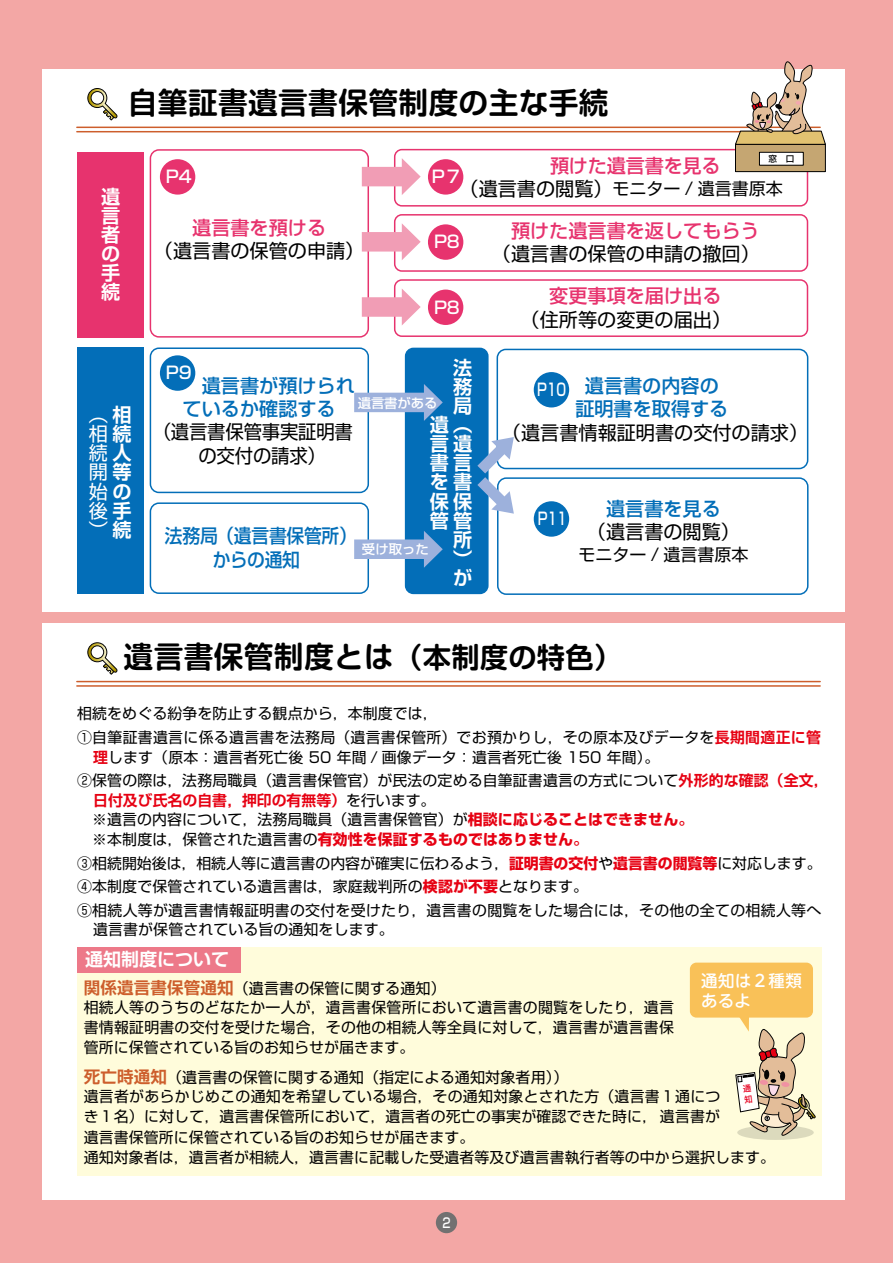
<style>
.page{position:relative;width:893px;height:1263px;background:#f3a7a5}
.page>*{position:absolute;margin:0;border:0;box-sizing:border-box;transform-origin:0 0}
.t1{font:700 29.7px "Soft Go Std De";letter-spacing:.01em;color:#000}
.t2{font:19.2px "Shin Go Pro";color:#000}
.t3{font:500 19.2px/23.4px "Shin Go Pro";color:#036eb8;text-align:center}
.t4{font:500 19.2px "Shin Go Pro";color:#e7336e}
.t5{font:700 19.2px/19.2px "Shin Go Pro De";color:#fff;text-align:right}
.t6{font:19.2px/23.4px "Shin Go Pro";color:#000;scale:.96 1}
.t7{font:500 19.2px/23.4px "Shin Go Pro";color:#036eb8;text-align:center;scale:.93 1}
.t8{font:19.2px/19.2px "Shin Go Pro";color:#fff;text-align:justify}
.t9{font:700 18px "Shin Go Pro De";color:#fff}
.t10{font:16.95px "Shin Go Pro";color:#000}
.t11{font:500 16.95px "Shin Go Pro";color:#fff}
.t12{font:500 16.95px "Shin Go Pro";color:#fff;scale:.75 1}
.t13{font:500 16.5px/20px "UD Shin M Go Pr 6";letter-spacing:.02em;color:#fff}
.t14{font:15px "Shin Go Pro";letter-spacing:.01em;color:#000}
.t15{font:14.85px/20.2px "Shin Go Pro";letter-spacing:.01em;color:#000}
.t16{font:700 14.85px "Shin Go Pro De";color:#e60012}
.t17{font:500 13.5px "Shin Go Pro";color:#fff;scale:.8 1}
.t18{font:500 13.05px "Shin Go Pro";letter-spacing:-.01em;color:#fff}
.t19{font:500 8.55px "Shin Go Pr 6";color:#000}
.s1{font-size:19.2px}
.s2{font-family:"Shin Go Pro De";font-weight:700}
.s3{font-size:28.2px}
.s4{font-family:"Shin Go Pro De";font-weight:700;color:#e60012}
.s5{font-family:"Shin Go Pro";font-weight:400;color:#000}
.s6{font-weight:700;color:#e60012}
.s7{font-family:"Shin Go Pro De";font-weight:700;font-size:16.5px;color:#cd5e2c}
</style>
<div class="page">
<div style="left:42px;top:70px;width:802px;height:542px;background:#fff"></div>
<div style="left:42px;top:623px;width:802px;height:576px;background:#fff"></div>
<div style="left:394px;top:149px;width:414px;height:58px;border:2px solid #e7336e;border-radius:7px"></div>
<div style="left:428px;top:159px;width:35px;height:36px;background:#e7336e;border-radius:50%"></div>
<div style="left:160px;top:159px;width:35px;height:36px;background:#e7336e;border-radius:50%"></div>
<div style="left:394px;top:214px;width:414px;height:58px;border:2px solid #e7336e;border-radius:7px"></div>
<div style="left:428px;top:224px;width:35px;height:36px;background:#e7336e;border-radius:50%"></div>
<div style="left:394px;top:279px;width:414px;height:58px;border:2px solid #e7336e;border-radius:7px"></div>
<div style="left:428px;top:290px;width:35px;height:35px;background:#e7336e;border-radius:50%"></div>
<div style="left:497px;top:477px;width:311px;height:118px;border:2px solid #036eb8;border-radius:9px"></div>
<div style="left:497px;top:349px;width:311px;height:120px;border:2px solid #036eb8;border-radius:9px"></div>
<div style="left:150px;top:149px;width:219px;height:189px;border:2px solid #e7336e;border-radius:9px"></div>
<div style="left:160px;top:355px;width:35px;height:36px;background:#036eb8;border-radius:50%"></div>
<div style="left:150px;top:347px;width:219px;height:146px;border:2px solid #036eb8;border-radius:9px"></div>
<div style="left:150px;top:502px;width:219px;height:92px;border:2px solid #036eb8;border-radius:9px"></div>
<svg style="left:362px;top:288px;width:59px;height:37px"></svg>
<svg style="left:362px;top:223px;width:59px;height:37px"></svg>
<svg style="left:362px;top:158px;width:59px;height:37px"></svg>
<div style="left:77px;top:348px;width:67px;height:246px;background:#036eb8"></div>
<div style="left:77px;top:947px;width:744px;height:229px;background:#fffcdb"></div>
<div style="left:534px;top:501px;width:35px;height:36px;background:#036eb8;border-radius:50%"></div>
<div style="left:534px;top:372px;width:35px;height:35px;background:#036eb8;border-radius:50%"></div>
<div style="left:77px;top:947px;width:163px;height:25px;background:#ed7989"></div>
<div style="left:405px;top:348px;width:84px;height:246px;background:#036eb8;border-radius:9px"></div>
<svg style="left:354px;top:384px;width:89px;height:37px"></svg>
<svg style="left:477px;top:437px;width:37px;height:77px"></svg>
<div style="left:77px;top:152px;width:67px;height:185px;background:#e7336e"></div>
<div style="left:737px;top:1125px;width:77px;height:15px;background:#dcdabd;border-radius:50%"></div>
<svg style="left:87px;top:88px;width:31px;height:33px"></svg>
<hr style="left:77px;top:127px;width:743px;height:1px;background:#cd5e2c">
<hr style="left:77px;top:131px;width:743px;height:1px;background:#cd5e2c">
<svg style="left:87px;top:642px;width:31px;height:33px"></svg>
<hr style="left:77px;top:681px;width:743px;height:1px;background:#cd5e2c">
<hr style="left:77px;top:685px;width:743px;height:2px;background:#cd5e2c">
<svg style="left:734px;top:61px;width:92px;height:116px"></svg>
<div style="left:759px;top:152px;width:44px;height:13px;background:#fff"></div>
<div style="left:759px;top:152px;width:45px;height:14px;border:1px solid #000"></div>
<div style="left:690px;top:963px;width:123px;height:54px;background:#f9c158;border-radius:7px"></div>
<svg style="left:354px;top:531px;width:89px;height:37px"></svg>
<div style="left:436px;top:1212px;width:21px;height:21px;background:#727171;border-radius:50%"></div>
<svg style="left:735px;top:1013px;width:81px;height:124px"></svg>
<h1 class="t1" style="left:128px;top:82px;width:482px">自筆証書遺言書保管制度の主な手続</h1>
<p class="t5" style="left:101px;top:184px;width:20px;text-align:justify">遺言者の手続</p>
<p class="t11" style="left:166px;top:163px;width:27px">P4</p>
<p class="t11" style="left:432px;top:163px;width:31px">P７</p>
<p class="t4" style="left:192px;top:212px;width:135px">遺言書を預ける</p>
<p class="t2" style="left:154px;top:235px;width:212px">（遺言書の保管の申請）</p>
<p class="t11" style="left:434px;top:228px;width:27px">P8</p>
<p class="t11" style="left:434px;top:293px;width:27px">P8</p>
<p class="t19" style="left:768px;top:152px;width:27px">窓　口</p>
<p class="t4" style="left:550px;top:150px;width:172px">預けた遺言書を見る</p>
<p class="t10" style="left:460px;top:175px;width:325px"><span class="s1">（遺言書の閲覧）</span>モニター / 遺言書原本</p>
<p class="t4" style="left:511px;top:215px;width:250px">預けた遺言書を返してもらう</p>
<p class="t2" style="left:492px;top:238px;width:269px">（遺言書の保管の申請の撤回）</p>
<p class="t4" style="left:549px;top:280px;width:174px">変更事項を届け出る</p>
<p class="t2" style="left:521px;top:303px;width:212px">（住所等の変更の届出）</p>
<p class="t8" style="left:89px;top:403px;width:44px">（<span class="s2">相</span>相<span class="s2">続</span>続<span class="s2">人</span>開<span class="s2">等</span>始<span class="s2">の</span>後<span class="s2">手</span>）<span class="s2">続</span></p>
<p class="t5" style="left:430px;top:355px;width:44px">法<br>務<br>局<br>遺（言遺書言を書保保管管所<br>）<br>が</p>
<p class="t11" style="left:166px;top:359px;width:27px">P9</p>
<p class="t3" style="left:164px;top:371px;width:193px">　　遺言書が預けられているか確認する</p>
<p class="t6" style="left:198px;top:418px;width:162px;text-indent:-45px">（遺言書保管事実証明書の交付の請求）</p>
<p class="t18" style="left:358px;top:392px;width:81px">遺言書がある</p>
<p class="t7" style="left:165px;top:522px;width:208px">法務局（遺言書保管所）からの通知</p>
<p class="t18" style="left:362px;top:539px;width:69px">受け取った</p>
<p class="t3" style="left:575px;top:371px;width:155px">遺言書の内容の証明書を取得する</p>
<p class="t2" style="left:492px;top:416px;width:317px">　（遺言書情報証明書の交付の請求）</p>
<p class="t12" style="left:537px;top:376px;width:40px">P10</p>
<p class="t12" style="left:538px;top:505px;width:40px">P11</p>
<p class="t3" style="left:606px;top:495px;width:116px">遺言書を見る</p>
<p class="t2" style="left:587px;top:516px;width:155px">（遺言書の閲覧）</p>
<p class="t10" style="left:578px;top:540px;width:172px">モニター / 遺言書原本</p>
<h1 class="t1" style="left:124px;top:636px;width:500px">遺言書保管制度とは<span class="s3">（本制度の特色）</span></h1>
<p class="t15" style="left:77px;top:699px;width:745px;line-height:24.8px">相続をめぐる紛争を防止する観点から，本制度では，<br>①自筆証書遺言に係る遺言書を法務局（遺言書保管所）でお預かりし，その原本及びデータを<span class="s4">長期間適正に管</span></p>
<p class="t15" style="left:77px;top:743px;width:753px;line-height:23.7px;text-indent:16px"><span class="s4">理</span>します（原本：遺言者死亡後 50 年間 / 画像データ：遺言者死亡後 150 年間）。<br>②保管の際は，法務局職員（遺言書保管官）が民法の定める自筆証書遺言の方式について<span class="s4">外形的な確認（全文，</span></p>
<p class="t16" style="left:93px;top:788px;width:344px">日付及び氏名の自書，押印の有無等）<span class="s5">を行います。</span></p>
<p class="t15" style="left:92px;top:808px;width:603px;line-height:19.5px">※遺言の内容について，法務局職員（遺言書保管官）が<span class="s6">相談に応じることはできません。</span>※本制度は，保管された遺言書の<span class="s6">有効性を保証するものではありません。</span></p>
<p class="t15" style="left:77px;top:849px;width:746px;line-height:23.7px">③相続開始後は，相続人等に遺言書の内容が確実に伝わるよう，<span class="s6">証明書の交付</span>や<span class="s6">遺言書の閲覧等</span>に対応します。<br>④本制度で保管されている遺言書は，家庭裁判所の<span class="s6">検認が不要</span>となります。<br>⑤相続人等が遺言書情報証明書の交付を受けたり，遺言書の閲覧をした場合には，その他の全ての相続人等へ</p>
<p class="t15" style="left:93px;top:918px;width:302px">遺言書が保管されている旨の通知をします。</p>
<p class="t9" style="left:85px;top:945px;width:145px">通知制度について</p>
<p class="t13" style="left:701px;top:969px;width:102px">通知は２種類あるよ</p>
<p class="t14" style="left:84px;top:975px;width:363px"><span class="s7">関係遺言書保管通知</span>（遺言書の保管に関する通知）</p>
<p class="t15" style="left:84px;top:995px;width:592px;text-align:justify">相続人等のうちのどなたか一人が，遺言書保管所において遺言書の閲覧をしたり，遺言書情報証明書の交付を受けた場合，その他の相続人等全員に対して，遺言書が遺言書保管所に保管されている旨のお知らせが届きます。</p>
<p class="t14" style="left:84px;top:1065px;width:486px"><span class="s7">死亡時通知</span>（遺言書の保管に関する通知（指定による通知対象者用））</p>
<p class="t15" style="left:84px;top:1085px;width:693px">遺言者があらかじめこの通知を希望している場合，その通知対象とされた方（遺言書１通につ<br>き１名）に対して，遺言書保管所において，遺言者の死亡の事実が確認できた時に， 遺言書が<br>遺言書保管所に保管されている旨のお知らせが届きます。<br>通知対象者は，遺言者が相続人，遺言書に記載した受遺者等及び遺言書執行者等の中から選択します。</p>
<p class="t17" style="left:442px;top:1211px;width:12px">2</p>
</div>
